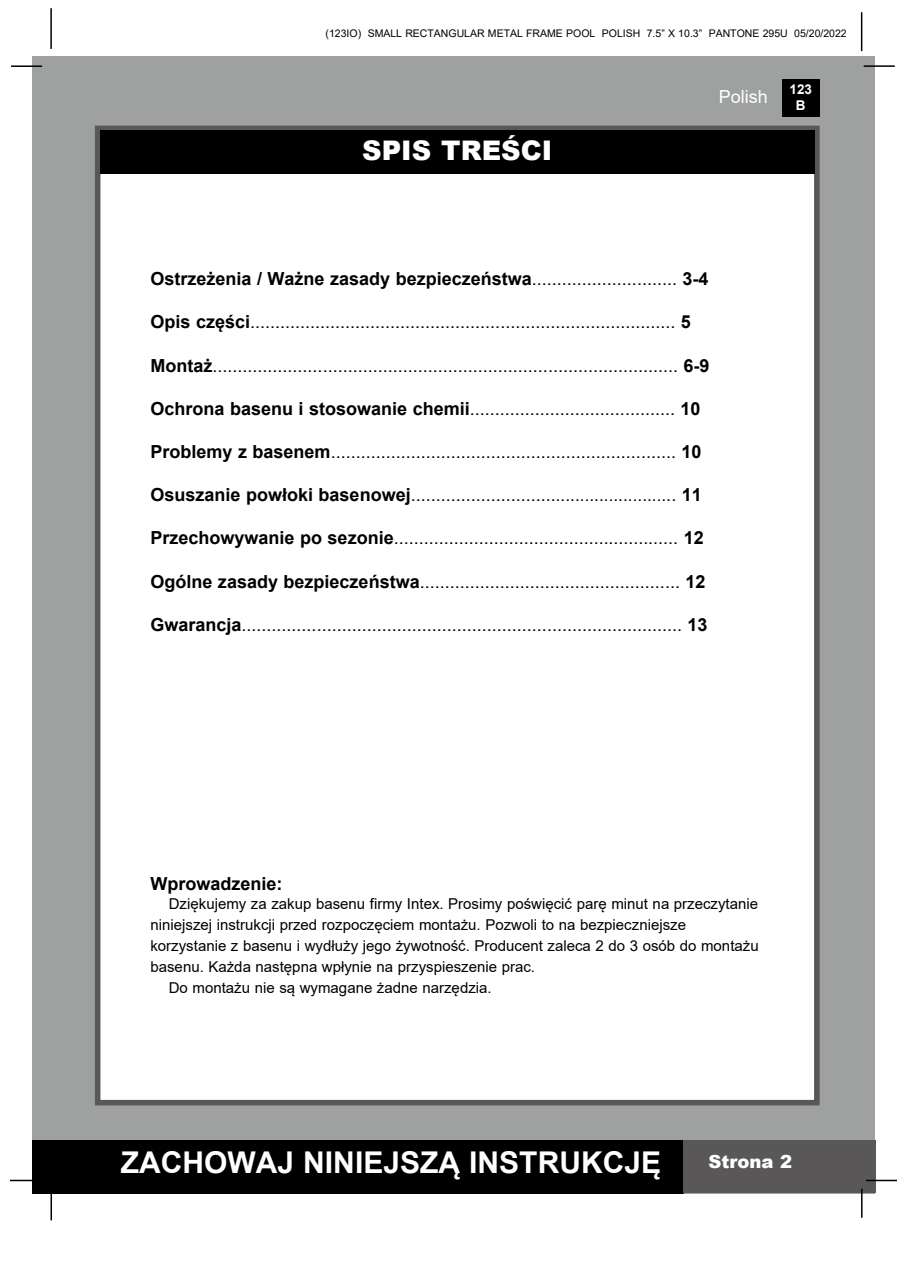
<style>
.page{position:relative;width:897px;height:1264px;background:#fff}
.page>*{position:absolute;margin:0;border:0;box-sizing:border-box;transform-origin:0 0}
.t1{font:700 30px "Arial";color:#fff}
.t2{font:900 27px "Arial";color:#fff}
.t3{font:18px "Arial";color:#000}
.t4{font:700 18px "Arial";color:#000}
.t5{font:900 18px "Arial";color:#fff}
.t6{font:18px "Arial";color:#fff}
.t7{font:15px "Arial";color:#000}
.t8{font:700 13.5px/16.2px "Arial";color:#fff;text-align:center}
.t9{font:10.5px "Arial";color:#000}
.s1{font-weight:400}
.s2{font-weight:700}
</style>
<div class="page">
<div style="left:33px;top:56px;width:842px;height:1137px;background:#9fa0a0"></div>
<div style="left:782px;top:79px;width:37px;height:38px;background:#000"></div>
<hr style="left:863px;top:65px;width:31px;height:2px;background:#000">
<hr style="left:50px;top:8px;width:2px;height:41px;background:#000">
<hr style="left:860px;top:12px;width:2px;height:39px;background:#000">
<div style="left:33px;top:1140px;width:650px;height:53px;background:#000"></div>
<div style="left:683px;top:1140px;width:192px;height:53px;background:#595757"></div>
<hr style="left:865px;top:1179px;width:31px;height:2px;background:#000">
<hr style="left:860px;top:1188px;width:2px;height:29px;background:#000">
<hr style="left:50px;top:1190px;width:2px;height:30px;background:#000">
<hr style="left:10px;top:1179px;width:31px;height:2px;background:#000">
<hr style="left:11px;top:65px;width:31px;height:2px;background:#000">
<div style="left:95px;top:126px;width:724px;height:979px;background:#fff;border:6px solid #595757"></div>
<div style="left:100px;top:130px;width:714px;height:44px;background:#000"></div>
<p class="t9" style="left:325px;top:26px;width:522px">(123IO) SMALL RECTANGULAR METAL FRAME POOL POLISH 7.5” X 10.3” PANTONE 295U 05/20/2022</p>
<h2 class="t2" style="left:362px;top:131px;width:191px">SPIS TREŚCI</h2>
<p class="t6" style="left:718px;top:84px;width:51px">Polish</p>
<p class="t8" style="left:789px;top:81px;width:24px">123<br>B</p>
<p class="t4" style="left:150px;top:266px;width:559px">Ostrzeżenia / Ważne zasady bezpieczeństwa<span class="s1">.............................</span> 3-4</p>
<p class="t3" style="left:150px;top:310px;width:542px"><span class="s2">Opis części</span>..................................................................................... <span class="s2">5</span></p>
<p class="t3" style="left:150px;top:353px;width:560px"><span class="s2">Montaż</span>............................................................................................. <span class="s2">6-9</span></p>
<p class="t3" style="left:150px;top:396px;width:551px"><span class="s2">Ochrona basenu i stosowanie chemii</span>......................................... <span class="s2">10</span></p>
<p class="t3" style="left:150px;top:439px;width:552px"><span class="s2">Problemy z basenem</span>..................................................................... <span class="s2">10</span></p>
<p class="t3" style="left:150px;top:482px;width:553px"><span class="s2">Osuszanie powłoki basenowej</span>...................................................... <span class="s2">11</span></p>
<p class="t3" style="left:150px;top:526px;width:554px"><span class="s2">Przechowywanie po sezonie</span>......................................................... <span class="s2">12</span></p>
<p class="t3" style="left:150px;top:569px;width:556px"><span class="s2">Ogólne zasady bezpieczeństwa</span>.................................................... <span class="s2">12</span></p>
<p class="t3" style="left:150px;top:612px;width:558px"><span class="s2">Gwarancja</span>........................................................................................ <span class="s2">13</span></p>
<p class="t4" style="left:150px;top:871px;width:134px">Wprowadzenie:</p>
<p class="t7" style="left:169px;top:893px;width:590px">Dziękujemy za zakup basenu firmy Intex. Prosimy poświęcić parę minut na przeczytanie</p>
<p class="t7" style="left:150px;top:914px;width:537px">niniejszej instrukcji przed rozpoczęciem montażu. Pozwoli to na bezpieczniejsze</p>
<p class="t7" style="left:150px;top:935px;width:609px">korzystanie z basenu i wydłuży jego żywotność. Producent zaleca 2 do 3 osób do montażu</p>
<p class="t7" style="left:150px;top:956px;width:386px">basenu. Każda następna wpłynie na przyspieszenie prac.</p>
<p class="t7" style="left:169px;top:977px;width:324px">Do montażu nie są wymagane żadne narzędzia.</p>
<h1 class="t1" style="left:121px;top:1141px;width:542px">ZACHOWAJ NINIEJSZĄ INSTRUKCJĘ</h1>
<p class="t5" style="left:708px;top:1149px;width:85px">Strona 2</p>
</div>
